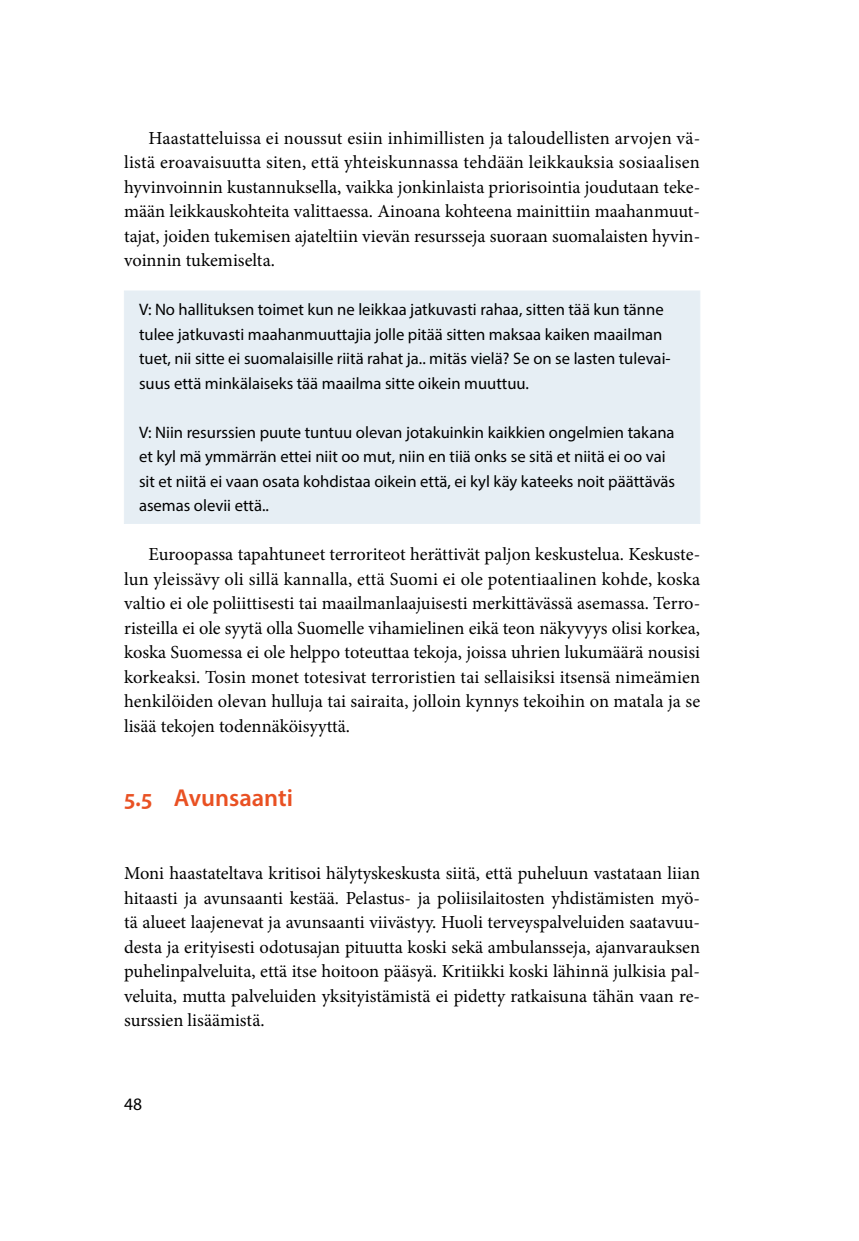
<style>
.page{position:relative;width:859px;height:1241px;background:#fff}
.page>*{position:absolute;margin:0;border:0;box-sizing:border-box;transform-origin:0 0}
.t1{font:600 24.5px "Myriad Pro";color:#e95123}
.t2{font:18.38px/24.5px "Minion Pro";color:#000;text-align:justify}
.t3{font:17.5px "Myriad Pro";color:#000}
.t4{font:16.62px/24.5px "Myriad Pro";color:#000}
</style>
<div class="page">
<div style="left:124px;top:291px;width:575px;height:232px;background:#e6eef4"></div>
<p class="t2" style="left:124px;top:126px;width:577px;text-indent:24px">Haastatteluissa ei noussut esiin inhimillisten ja taloudellisten arvojen vä&shy;listä eroavaisuutta siten, että yhteiskunnassa tehdään leikkauksia sosiaalisen hyvinvoinnin kustannuksella, vaikka jonkinlaista priorisointia joudutaan teke&shy;mään leikkauskohteita valittaessa. Ainoana kohteena mainittiin maahanmuut&shy;tajat, joiden tukemisen ajateltiin vievän resursseja suoraan suomalaisten hyvin&shy;voinnin tukemiselta.</p>
<p class="t4" style="left:139px;top:297px;width:533px">V: No hallituksen toimet kun ne leikkaa jatkuvasti rahaa, sitten tää kun tänne tulee jatkuvasti maahanmuuttajia jolle pitää sitten maksaa kaiken maailman tuet, nii sitte ei suomalaisille riitä rahat ja.. mitäs vielä? Se on se lasten tulevai&shy;suus että minkälaiseks tää maailma sitte oikein muuttuu.</p>
<p class="t4" style="left:139px;top:419px;width:537px">V: Niin resurssien puute tuntuu olevan jotakuinkin kaikkien ongelmien takana et kyl mä ymmärrän ettei niit oo mut, niin en tiiä onks se sitä et niitä ei oo vai sit et niitä ei vaan osata kohdistaa oikein että, ei kyl käy kateeks noit päättäväs asemas olevii että..</p>
<p class="t2" style="left:124px;top:542px;width:577px;text-indent:24px">Euroopassa tapahtuneet terroriteot herättivät paljon keskustelua. Keskuste&shy;lun yleissävy oli sillä kannalla, että Suomi ei ole potentiaalinen kohde, koska valtio ei ole poliittisesti tai maailmanlaajuisesti merkittävässä asemassa. Terro&shy;risteilla ei ole syytä olla Suomelle vihamielinen eikä teon näkyvyys olisi korkea, koska Suomessa ei ole helppo toteuttaa tekoja, joissa uhrien lukumäärä nousisi korkeaksi. Tosin monet totesivat terroristien tai sellaisiksi itsensä nimeämien henkilöiden olevan hulluja tai sairaita, jolloin kynnys tekoihin on matala ja se lisää tekojen todennäköisyyttä.</p>
<h1 class="t1" style="left:124px;top:781px;width:170px">5.5 Avunsaanti</h1>
<p class="t2" style="left:124px;top:861px;width:577px">Moni haastateltava kritisoi hälytyskeskusta siitä, että puheluun vastataan liian hitaasti ja avunsaanti kestää. Pelastus- ja poliisilaitosten yhdistämisten myö&shy;tä alueet laajenevat ja avunsaanti viivästyy. Huoli terveyspalveluiden saatavuu&shy;desta ja erityisesti odotusajan pituutta koski sekä ambulansseja, ajanvarauksen puhelinpalveluita, että itse hoitoon pääsyä. Kritiikki koski lähinnä julkisia pal&shy;veluita, mutta palveluiden yksityistämistä ei pidetty ratkaisuna tähän vaan re&shy;surssien lisäämistä.</p>
<p class="t3" style="left:124px;top:1093px;width:19px">48</p>
</div>
